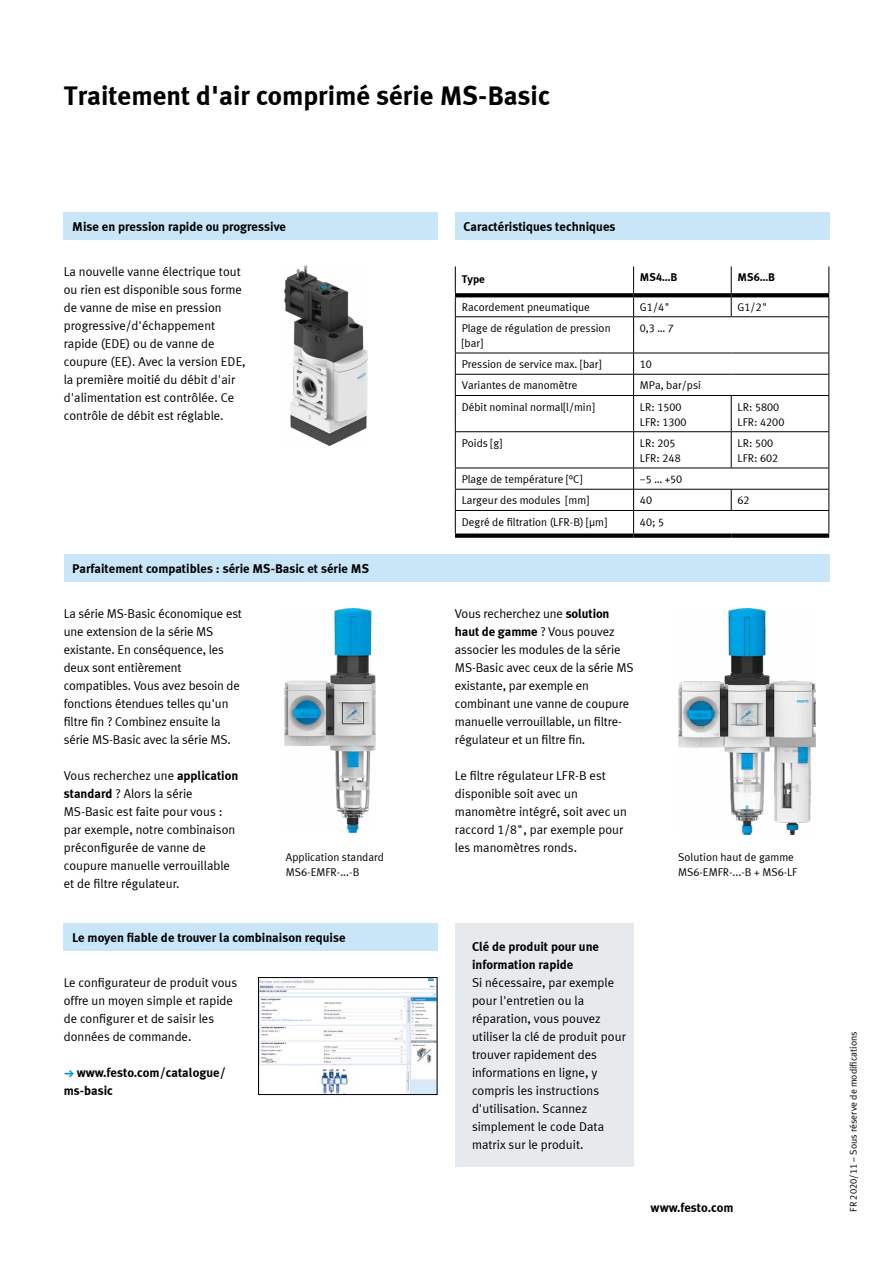
<style>
.page{position:relative;width:893px;height:1263px;background:#fff}
.page>*{position:absolute;margin:0;border:0;box-sizing:border-box;transform-origin:0 0}
.t1{font:700 27px "Meta Plus LF";color:#000}
.t2{font:12.75px/18px "Meta Plus LF";color:#000}
.t3{font:700 12.75px/18px "Meta Plus LF";color:#000}
.t4{font:11.25px/15px "Meta Plus LF";color:#000}
.t5{font:700 11.25px "Meta Plus LF";color:#000}
.t6{font:9.75px "Meta Plus LF";color:#000}
.s1{font-weight:700}
.s2{font-family:"Meto Pict";font-weight:400;color:#0095db}
</style>
<div class="page">
<div style="left:64px;top:555px;width:765px;height:27px;background:#c9e6f9"></div>
<div style="left:64px;top:924px;width:374px;height:27px;background:#c9e6f9"></div>
<div style="left:64px;top:213px;width:374px;height:27px;background:#c9e6f9"></div>
<div style="left:455px;top:213px;width:374px;height:27px;background:#c9e6f9"></div>
<hr style="left:828px;top:317px;width:1px;height:36px;background:#000">
<svg style="left:828px;top:354px;width:1px;height:41px"></svg>
<hr style="left:731px;top:396px;width:1px;height:35px;background:#000">
<hr style="left:828px;top:396px;width:1px;height:35px;background:#000">
<hr style="left:731px;top:432px;width:1px;height:36px;background:#000">
<hr style="left:828px;top:432px;width:1px;height:36px;background:#000">
<svg style="left:731px;top:490px;width:1px;height:20px"></svg>
<svg style="left:828px;top:469px;width:1px;height:64px"></svg>
<hr style="left:634px;top:431px;width:97px;height:1px;background:#000">
<hr style="left:731px;top:431px;width:98px;height:1px;background:#000">
<svg style="left:731px;top:266px;width:1px;height:50px"></svg>
<svg style="left:828px;top:266px;width:1px;height:50px"></svg>
<hr style="left:455px;top:432px;width:1px;height:36px;background:#000">
<hr style="left:633px;top:432px;width:1px;height:36px;background:#000">
<hr style="left:455px;top:316px;width:179px;height:1px;background:#000">
<hr style="left:455px;top:317px;width:1px;height:36px;background:#000">
<hr style="left:455px;top:353px;width:179px;height:1px;background:#000">
<hr style="left:455px;top:374px;width:179px;height:1px;background:#000">
<svg style="left:455px;top:353px;width:1px;height:42px"></svg>
<hr style="left:455px;top:395px;width:179px;height:1px;background:#000">
<hr style="left:455px;top:396px;width:1px;height:35px;background:#000">
<hr style="left:633px;top:396px;width:1px;height:35px;background:#000">
<hr style="left:455px;top:431px;width:179px;height:1px;background:#000">
<hr style="left:455px;top:468px;width:179px;height:1px;background:#000">
<hr style="left:455px;top:489px;width:179px;height:1px;background:#000">
<hr style="left:455px;top:510px;width:179px;height:1px;background:#000">
<svg style="left:455px;top:468px;width:1px;height:65px"></svg>
<div style="left:455px;top:533px;width:179px;height:5px;background:#000"></div>
<svg style="left:634px;top:293px;width:97px;height:4px"></svg>
<svg style="left:731px;top:293px;width:98px;height:4px"></svg>
<svg style="left:455px;top:266px;width:1px;height:50px"></svg>
<svg style="left:633px;top:266px;width:1px;height:50px"></svg>
<svg style="left:455px;top:293px;width:179px;height:4px"></svg>
<hr style="left:634px;top:316px;width:97px;height:1px;background:#000">
<hr style="left:633px;top:317px;width:1px;height:36px;background:#000">
<hr style="left:731px;top:316px;width:98px;height:1px;background:#000">
<hr style="left:634px;top:395px;width:97px;height:1px;background:#000">
<hr style="left:731px;top:395px;width:98px;height:1px;background:#000">
<hr style="left:634px;top:353px;width:97px;height:1px;background:#000">
<svg style="left:633px;top:353px;width:1px;height:42px"></svg>
<hr style="left:731px;top:353px;width:98px;height:1px;background:#000">
<hr style="left:634px;top:374px;width:97px;height:1px;background:#000">
<hr style="left:731px;top:374px;width:98px;height:1px;background:#000">
<hr style="left:634px;top:468px;width:97px;height:1px;background:#000">
<hr style="left:731px;top:468px;width:98px;height:1px;background:#000">
<hr style="left:634px;top:489px;width:97px;height:1px;background:#000">
<hr style="left:731px;top:489px;width:98px;height:1px;background:#000">
<hr style="left:634px;top:510px;width:97px;height:1px;background:#000">
<svg style="left:633px;top:468px;width:1px;height:65px"></svg>
<hr style="left:731px;top:510px;width:98px;height:1px;background:#000">
<div style="left:634px;top:533px;width:97px;height:5px;background:#000"></div>
<div style="left:731px;top:533px;width:98px;height:5px;background:#000"></div>
<img style="left:285px;top:609px;width:90px;height:224px">
<img style="left:285px;top:266px;width:83px;height:179px">
<img style="left:678px;top:609px;width:137px;height:226px">
<div style="left:455px;top:924px;width:179px;height:243px;background:#e7eaec"></div>
<img style="left:260px;top:979px;width:175px;height:114px">
<div style="left:258px;top:977px;width:179px;height:118px;border:1px solid #000"></div>
<h1 class="t1" style="left:64px;top:79px;width:488px">Traitement d'air comprimé série MS-Basic</h1>
<p class="t3" style="left:72px;top:217px;width:215px">Mise en pression rapide ou progressive</p>
<p class="t3" style="left:463px;top:217px;width:154px">Caractéristiques techniques</p>
<p class="t2" style="left:64px;top:262px;width:183px">La nouvelle vanne électrique tout ou rien est disponible sous forme de vanne de mise en pression progressive/d'échappement rapide (EDE) ou de vanne de coupure (EE). Avec la version EDE, la première moitié du débit d'air d'alimentation est contrôlée. Ce contrôle de débit est réglable.</p>
<p class="t3" style="left:72px;top:559px;width:298px">Parfaitement compatibles : série MS-Basic et série MS</p>
<p class="t5" style="left:462px;top:272px;width:25px">Type</p>
<p class="t5" style="left:640px;top:270px;width:39px">MS4…B</p>
<p class="t5" style="left:738px;top:270px;width:39px">MS6…B</p>
<p class="t4" style="left:462px;top:299px;width:130px">Racordement pneumatique</p>
<p class="t4" style="left:640px;top:299px;width:32px">G1/4"</p>
<p class="t4" style="left:738px;top:299px;width:31px">G1/2"</p>
<p class="t4" style="left:462px;top:320px;width:150px">Plage de régulation de pression [bar]</p>
<p class="t4" style="left:640px;top:320px;width:35px">0,3 … 7</p>
<p class="t4" style="left:462px;top:356px;width:141px">Pression de service max. [bar]</p>
<p class="t4" style="left:640px;top:356px;width:14px">10</p>
<p class="t4" style="left:462px;top:378px;width:117px">Variantes de manomètre</p>
<p class="t4" style="left:640px;top:378px;width:63px">MPa, bar/psi</p>
<p class="t4" style="left:462px;top:399px;width:134px">Débit nominal normal[l/min]</p>
<p class="t4" style="left:640px;top:399px;width:48px">LR: 1500<br>LFR: 1300</p>
<p class="t4" style="left:738px;top:399px;width:48px">LR: 5800<br>LFR: 4200</p>
<p class="t4" style="left:462px;top:435px;width:42px">Poids [g]</p>
<p class="t4" style="left:640px;top:435px;width:42px">LR: 205<br>LFR: 248</p>
<p class="t4" style="left:738px;top:435px;width:42px">LR: 500<br>LFR: 602</p>
<p class="t4" style="left:462px;top:471px;width:122px">Plage de température [°C]</p>
<p class="t4" style="left:640px;top:471px;width:44px">−5 … +50</p>
<p class="t4" style="left:462px;top:493px;width:129px">Largeur des modules [mm]</p>
<p class="t4" style="left:640px;top:493px;width:14px">40</p>
<p class="t4" style="left:738px;top:493px;width:14px">62</p>
<p class="t4" style="left:462px;top:514px;width:147px">Degré de filtration (LFR-B) [µm]</p>
<p class="t4" style="left:640px;top:514px;width:26px">40; 5</p>
<p class="t2" style="left:64px;top:604px;width:180px">La série MS-Basic économique est une extension de la série MS existante. En conséquence, les deux sont entièrement compatibles. Vous avez besoin de fonctions étendues telles qu'un filtre fin ? Combinez ensuite la série MS-Basic avec la série MS.</p>
<p class="t2" style="left:64px;top:766px;width:176px">Vous recherchez une <span class="s1">application standard</span> ? Alors la série<br>MS-Basic est faite pour vous : par exemple, notre combinaison préconfigurée de vanne de coupure manuelle verrouillable et de filtre régulateur.</p>
<p class="t2" style="left:455px;top:604px;width:180px">Vous recherchez une <span class="s1">solution haut de gamme</span> ? Vous pouvez associer les modules de la série<br>MS-Basic avec ceux de la série MS existante, par exemple en combinant une vanne de coupure manuelle verrouillable, un filtre&shy;régulateur et un filtre fin.</p>
<p class="t2" style="left:455px;top:766px;width:173px">Le filtre régulateur LFR-B est disponible soit avec un manomètre intégré, soit avec un raccord 1/8", par exemple pour les manomètres ronds.</p>
<p class="t4" style="left:286px;top:849px;width:100px">Application standard<br>MS6-EMFR-...-B</p>
<p class="t4" style="left:678px;top:849px;width:121px">Solution haut de gamme<br>MS6-EMFR-...-B + MS6-LF</p>
<p class="t3" style="left:72px;top:928px;width:275px">Le moyen fiable de trouver la combinaison requise</p>
<p class="t2" style="left:64px;top:973px;width:175px">Le configurateur de produit vous offre un moyen simple et rapide de configurer et de saisir les données de commande.</p>
<p class="t3" style="left:64px;top:1063px;width:164px"><span class="s2">a</span>www.festo.com/catalogue/ ms-basic</p>
<p class="t3" style="left:472px;top:937px;width:129px">Clé de produit pour une information rapide</p>
<p class="t2" style="left:472px;top:973px;width:155px">Si nécessaire, par exemple pour l'entretien ou la réparation, vous pouvez utiliser la clé de produit pour trouver rapidement des informations en ligne, y compris les instructions d'utilisation. Scannez simplement le code Data matrix sur le produit.</p>
<p class="t3" style="left:651px;top:1198px;width:84px">www.festo.com</p>
<p class="t6" style="left:848px;top:1212px;width:182px;rotate:-90deg">FR 2020/11 – Sous réserve de modifications</p>
</div>
